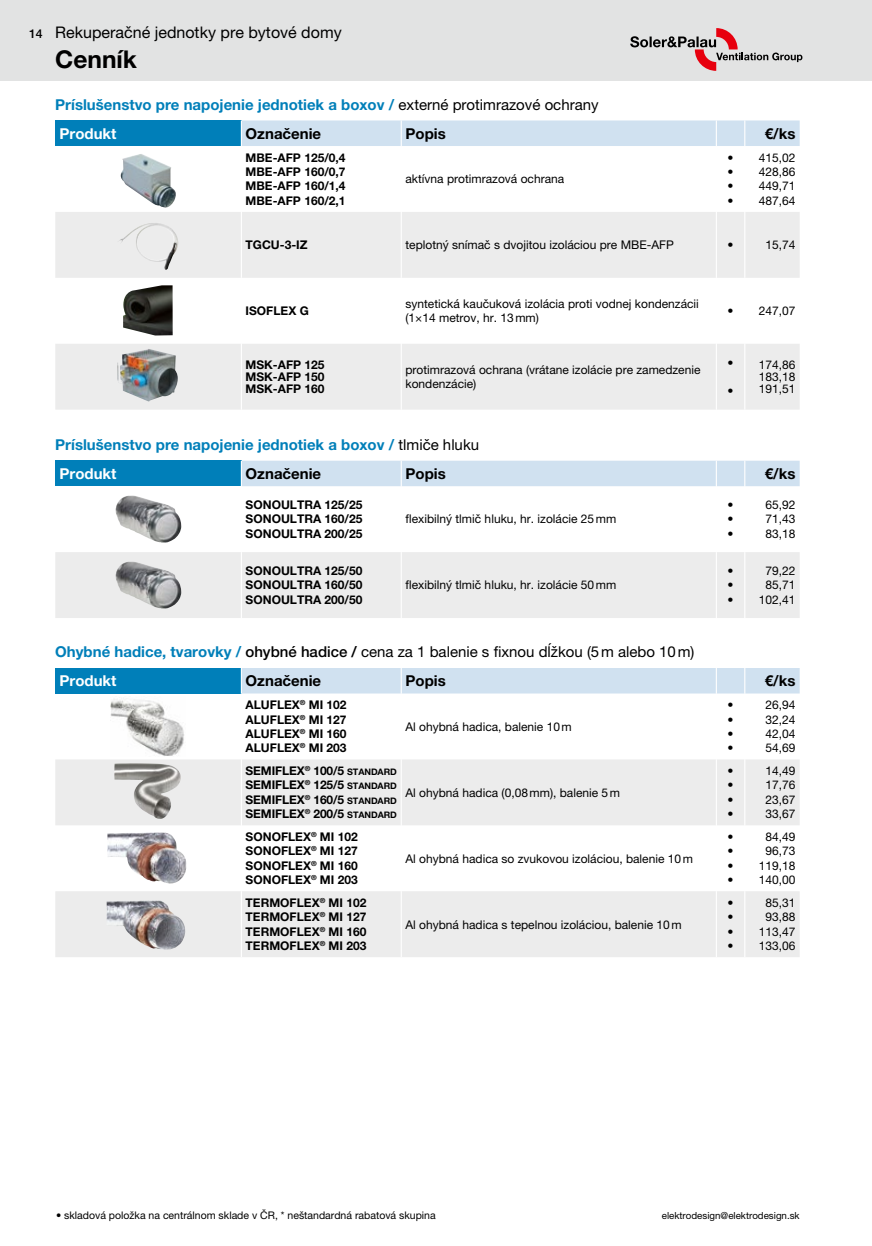
<style>
.page{position:relative;width:872px;height:1246px;background:#fff}
.page>*{position:absolute;margin:0;border:0;box-sizing:border-box;transform-origin:0 0}
.t1{font:700 24.45px "Helvetica Neue LT Pro";color:#000}
.t2{font:16.05px "Helvetica Neue LT Pro";color:#000}
.t3{font:700 15px "Helvetica Neue LT Pro";color:#007fb9}
.t4{font:15px "Helvetica Neue LT Pro";color:#000}
.t5{font:700 15px "Helvetica Neue LT Pro";color:#000}
.t6{font:700 15px "Helvetica Neue LT Pro";color:#fff}
.t7{font:500 12.3px "Helvetica Neue LT Pro";color:#000}
.t8{font:12px/14.4px "Helvetica Neue LT Pro";color:#000;text-align:justify}
.t9{font:700 12px/14.4px "Helvetica Neue LT Pro";color:#000;text-align:justify}
.t10{font:10.5px "Helvetica Neue LT Pro";color:#000}
.t11{font:9.75px "Helvetica Neue LT Pro";color:#000}
.s1{font-weight:400;color:#000}
.s2{font-weight:700;color:#007fb9}
.s3{font-weight:500}
.s4{font-size:9px}
</style>
<div class="page">
<div style="left:0;top:0;width:872px;height:80px;background:#e2e3e3"></div>
<svg style="left:630px;top:28px;width:172px;height:43px"></svg>
<div style="left:55px;top:120px;width:186px;height:26px;background:#007fb9"></div>
<svg style="left:55px;top:212px;width:744px;height:198px;fill:#ececec"></svg>
<div style="left:241px;top:120px;width:558px;height:26px;background:#d0e1f0"></div>
<hr style="left:241px;top:212px;width:1px;height:66px;background:#fff">
<hr style="left:401px;top:212px;width:1px;height:66px;background:#fff">
<hr style="left:716px;top:212px;width:1px;height:66px;background:#fff">
<hr style="left:744px;top:212px;width:1px;height:66px;background:#fff">
<hr style="left:241px;top:278px;width:1px;height:66px;background:#fff">
<hr style="left:401px;top:278px;width:1px;height:66px;background:#fff">
<hr style="left:716px;top:278px;width:1px;height:66px;background:#fff">
<hr style="left:744px;top:278px;width:1px;height:66px;background:#fff">
<hr style="left:241px;top:344px;width:1px;height:66px;background:#fff">
<hr style="left:401px;top:344px;width:1px;height:66px;background:#fff">
<hr style="left:716px;top:344px;width:1px;height:66px;background:#fff">
<hr style="left:744px;top:344px;width:1px;height:66px;background:#fff">
<img style="left:121px;top:154px;width:55px;height:54px">
<img style="left:117px;top:222px;width:61px;height:48px">
<img style="left:123px;top:285px;width:50px;height:50px">
<img style="left:117px;top:349px;width:61px;height:52px">
<div style="left:55px;top:461px;width:186px;height:25px;background:#007fb9"></div>
<div style="left:55px;top:552px;width:744px;height:66px;background:#ececec"></div>
<div style="left:242px;top:461px;width:557px;height:25px;background:#d0e1f0"></div>
<hr style="left:241px;top:552px;width:1px;height:66px;background:#fff">
<hr style="left:401px;top:552px;width:1px;height:66px;background:#fff">
<hr style="left:716px;top:552px;width:1px;height:66px;background:#fff">
<hr style="left:744px;top:552px;width:1px;height:66px;background:#fff">
<img style="left:116px;top:495px;width:65px;height:48px">
<img style="left:116px;top:561px;width:65px;height:48px">
<div style="left:55px;top:668px;width:186px;height:25px;background:#007fb9"></div>
<svg style="left:55px;top:759px;width:744px;height:198px;fill:#ececec"></svg>
<div style="left:242px;top:668px;width:557px;height:25px;background:#d0e1f0"></div>
<hr style="left:241px;top:759px;width:1px;height:66px;background:#fff">
<hr style="left:401px;top:759px;width:1px;height:66px;background:#fff">
<hr style="left:716px;top:759px;width:1px;height:66px;background:#fff">
<hr style="left:744px;top:759px;width:1px;height:66px;background:#fff">
<hr style="left:241px;top:825px;width:1px;height:66px;background:#fff">
<hr style="left:401px;top:825px;width:1px;height:66px;background:#fff">
<hr style="left:716px;top:825px;width:1px;height:66px;background:#fff">
<hr style="left:744px;top:825px;width:1px;height:66px;background:#fff">
<hr style="left:241px;top:891px;width:1px;height:66px;background:#fff">
<hr style="left:401px;top:891px;width:1px;height:66px;background:#fff">
<hr style="left:716px;top:891px;width:1px;height:66px;background:#fff">
<hr style="left:744px;top:891px;width:1px;height:66px;background:#fff">
<img style="left:111px;top:699px;width:73px;height:57px">
<img style="left:114px;top:763px;width:67px;height:56px">
<img style="left:107px;top:832px;width:80px;height:52px">
<img style="left:107px;top:900px;width:78px;height:50px">
<p class="t7" style="left:29px;top:27px;width:15px">14</p>
<h2 class="t2" style="left:55px;top:23px;width:288px">Rekuperačné jednotky pre bytové domy</h2>
<h1 class="t1" style="left:55px;top:44px;width:83px">Cenník</h1>
<p class="t3" style="left:55px;top:95px;width:545px">Príslušenstvo pre napojenie jednotiek a boxov / <span class="s1">externé protimrazové ochrany</span></p>
<p class="t6" style="left:60px;top:124px;width:58px">Produkt</p>
<p class="t5" style="left:246px;top:124px;width:77px">Označenie</p>
<p class="t5" style="left:405px;top:124px;width:42px">Popis</p>
<p class="t5" style="left:765px;top:124px;width:32px">€/ks</p>
<p class="t9" style="left:246px;top:150px;width:101px">MBE-AFP 125/0,4<br>MBE-AFP 160/0,7<br>MBE-AFP 160/1,4<br>MBE-AFP 160/2,1</p>
<p class="t8" style="left:727px;top:150px;width:7px">• • • •</p>
<p class="t8" style="left:758px;top:150px;width:38px">415,02<br>428,86<br>449,71<br>487,64</p>
<p class="t8" style="left:405px;top:172px;width:160px">aktívna protimrazová ochrana</p>
<p class="t9" style="left:246px;top:237px;width:63px">TGCU-3-IZ</p>
<p class="t8" style="left:405px;top:238px;width:270px">teplotný snímač s dvojitou izoláciou pre MBE-AFP</p>
<p class="t8" style="left:727px;top:238px;width:7px">•</p>
<p class="t8" style="left:765px;top:238px;width:32px">15,74</p>
<p class="t9" style="left:246px;top:303px;width:65px">ISOFLEX G</p>
<p class="t8" style="left:405px;top:296px;width:295px">syntetická kaučuková izolácia proti vodnej kondenzácii (1×14 metrov, hr. 13mm)</p>
<p class="t8" style="left:727px;top:303px;width:69px">• 247,07</p>
<p class="t9" style="left:246px;top:358px;width:80px;line-height:12.1px">MSK-AFP 125<br>MSK-AFP 150<br>MSK-AFP 160</p>
<p class="t8" style="left:405px;top:362px;width:296px">protimrazová ochrana (vrátane izolácie pre zamedzenie kondenzácie)</p>
<p class="t8" style="left:727px;top:355px;width:7px">•</p>
<p class="t8" style="left:727px;top:384px;width:7px">•</p>
<p class="t8" style="left:758px;top:358px;width:38px;line-height:12.1px">174,86<br>183,18<br>191,51</p>
<p class="t3" style="left:55px;top:435px;width:425px">Príslušenstvo pre napojenie jednotiek a boxov / <span class="s1">tlmiče hluku</span></p>
<p class="t6" style="left:60px;top:464px;width:58px">Produkt</p>
<p class="t5" style="left:246px;top:464px;width:77px">Označenie</p>
<p class="t5" style="left:405px;top:464px;width:42px">Popis</p>
<p class="t5" style="left:765px;top:464px;width:32px">€/ks</p>
<p class="t9" style="left:246px;top:497px;width:118px">SONOULTRA 125/25<br>SONOULTRA 160/25<br>SONOULTRA 200/25</p>
<p class="t8" style="left:727px;top:497px;width:7px">• • •</p>
<p class="t8" style="left:765px;top:497px;width:32px">65,92<br>71,43<br>83,18</p>
<p class="t8" style="left:405px;top:512px;width:212px">flexibilný tlmič hluku, hr. izolácie 25mm</p>
<p class="t9" style="left:246px;top:563px;width:118px">SONOULTRA 125/50<br>SONOULTRA 160/50<br>SONOULTRA 200/50</p>
<p class="t8" style="left:405px;top:578px;width:212px">flexibilný tlmič hluku, hr. izolácie 50mm</p>
<p class="t4" style="left:55px;top:643px;width:640px"><span class="s2">Ohybné hadice, tvarovky /</span> <span class="s3">ohybné hadice /</span> cena za 1 balenie s fixnou dĺžkou (5m alebo 10m)</p>
<p class="t8" style="left:727px;top:563px;width:7px">• • •</p>
<p class="t8" style="left:758px;top:563px;width:38px;text-align:center">79,22<br>85,71<br>102,41</p>
<p class="t6" style="left:60px;top:671px;width:58px">Produkt</p>
<p class="t5" style="left:246px;top:671px;width:77px">Označenie</p>
<p class="t5" style="left:405px;top:671px;width:42px">Popis</p>
<p class="t5" style="left:765px;top:671px;width:32px">€/ks</p>
<p class="t9" style="left:246px;top:697px;width:102px">ALUFLEX<sup>®</sup> MI 102<br>ALUFLEX<sup>®</sup> MI 127<br>ALUFLEX<sup>®</sup> MI 160<br>ALUFLEX<sup>®</sup> MI 203</p>
<p class="t8" style="left:727px;top:697px;width:7px">• • • •</p>
<p class="t8" style="left:765px;top:697px;width:32px">26,94<br>32,24<br>42,04<br>54,69</p>
<p class="t8" style="left:405px;top:719px;width:168px">Al ohybná hadica, balenie 10m</p>
<p class="t9" style="left:246px;top:763px;width:153px">SEMIFLEX<sup>®</sup> 100/5 <span class="s4">STANDARD </span>SEMIFLEX<sup>®</sup> 125/5 <span class="s4">STANDARD </span>SEMIFLEX<sup>®</sup> 160/5 <span class="s4">STANDARD </span>SEMIFLEX<sup>®</sup> 200/5 <span class="s4">STANDARD</span></p>
<p class="t9" style="left:246px;top:829px;width:114px">SONOFLEX<sup>®</sup> MI 102<br>SONOFLEX<sup>®</sup> MI 127<br>SONOFLEX<sup>®</sup> MI 160<br>SONOFLEX<sup>®</sup> MI 203</p>
<p class="t9" style="left:246px;top:895px;width:122px">TERMOFLEX<sup>®</sup> MI 102<br>TERMOFLEX<sup>®</sup> MI 127<br>TERMOFLEX<sup>®</sup> MI 160<br>TERMOFLEX<sup>®</sup> MI 203</p>
<p class="t8" style="left:405px;top:785px;width:216px">Al ohybná hadica (0,08mm), balenie 5m</p>
<p class="t8" style="left:405px;top:851px;width:289px">Al ohybná hadica so zvukovou izoláciou, balenie 10m</p>
<p class="t8" style="left:405px;top:917px;width:278px">Al ohybná hadica s tepelnou izoláciou, balenie 10m</p>
<p class="t8" style="left:727px;top:763px;width:7px">• • • •</p>
<p class="t8" style="left:765px;top:763px;width:32px">14,49<br>17,76<br>23,67<br>33,67</p>
<p class="t8" style="left:727px;top:829px;width:7px">• • • •</p>
<p class="t8" style="left:758px;top:829px;width:38px;text-align:center">84,49<br>96,73<br>119,18<br>140,00</p>
<p class="t8" style="left:727px;top:895px;width:7px">• • • •</p>
<p class="t8" style="left:758px;top:895px;width:38px;text-align:center">85,31<br>93,88<br>113,47<br>133,06</p>
<p class="t10" style="left:56px;top:1209px;width:381px">• skladová položka na centrálnom sklade v ČR, * neštandardná rabatová skupina</p>
<p class="t11" style="left:662px;top:1209px;width:139px">elektrodesign@elektrodesign.sk</p>
</div>
